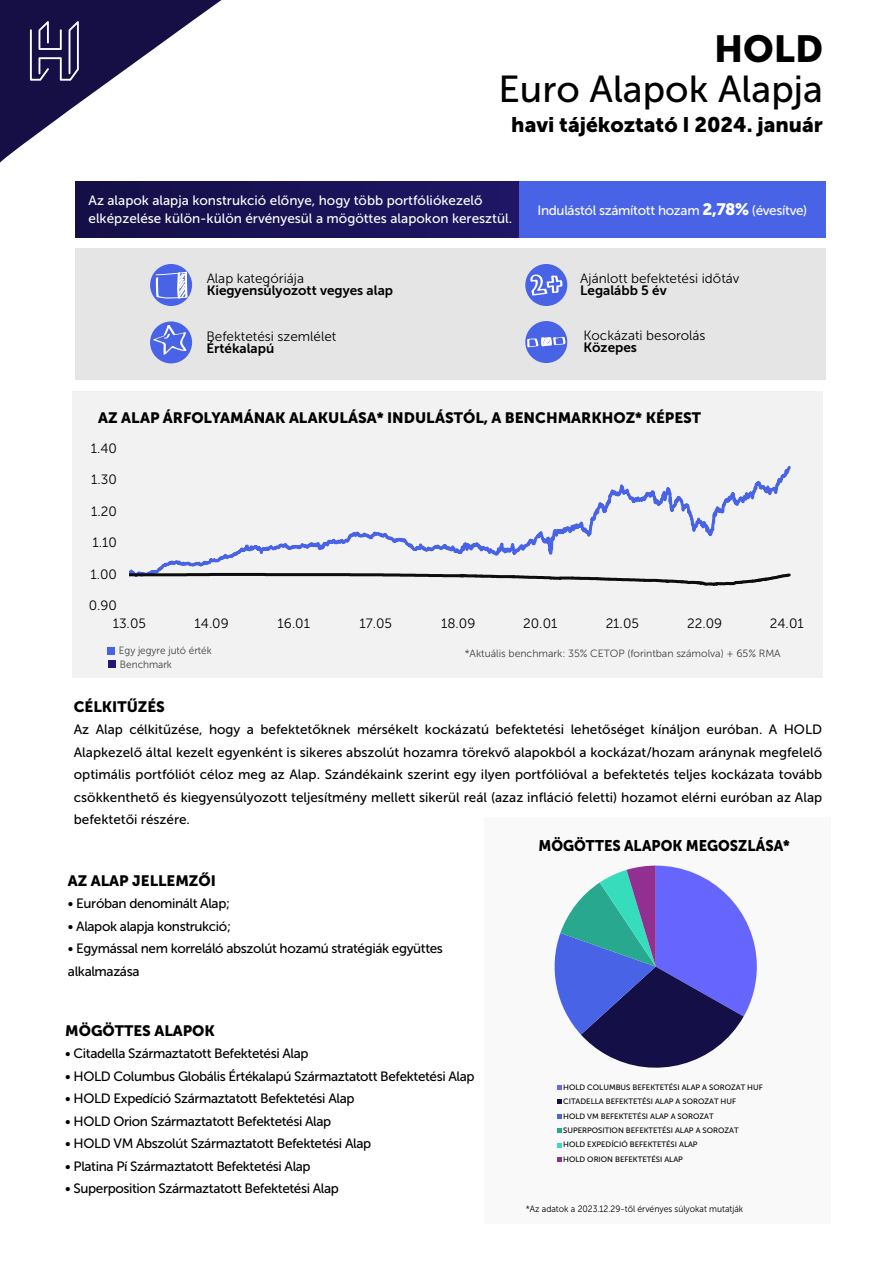
<style>
.page{position:relative;width:893px;height:1263px;background:#fff}
.page>*{position:absolute;margin:0;border:0;box-sizing:border-box;transform-origin:0 0}
.t1{font:37.5px "Museo Sans 500";color:#000}
.t2{font:37.5px "Museo Sans 900";color:#000}
.t3{font:21px "Museo Sans 900";color:#000}
.t4{font:15.3px "Museo Sans 900";color:#000;scale:.94 1}
.t5{font:15px "Museo Sans 900";color:#000}
.t6{font:13.5px/22.5px "Museo Sans 500";letter-spacing:-.03em;color:#000;text-align:justify}
.t7{font:13.5px "Museo Sans 300";color:#000}
.t8{font:13.5px/18px "Museo Sans 500";color:#fff}
.t9{font:13.5px "Museo Sans 700";color:#000}
.t10{font:13.5px "Museo Sans 500";letter-spacing:-.025em;color:#fff}
.t11{font:10.5px "Museo Sans 300";letter-spacing:-.005em;color:#404040}
.t12{font:10.5px/13.4px "Museo Sans 300";letter-spacing:-.005em;color:#404040;scale:.95 1}
.t13{font:9.15px "Museo Sans 300";color:#000;scale:.94 1}
.t14{font:7.8px/14.4px "Museo Sans 500";color:#000}
.s1{font-family:"Museo Sans 900";font-size:16.5px}
</style>
<div class="page">
<svg style="left:0;top:0;width:221px;height:163px"></svg>
<div style="left:73px;top:392px;width:750px;height:286px;background:#f2f2f2"></div>
<div style="left:108px;top:647px;width:7px;height:8px;background:#4863e5"></div>
<div style="left:108px;top:660px;width:8px;height:8px;background:#241975"></div>
<div style="left:483px;top:818px;width:347px;height:406px;background:#f9f9f9"></div>
<div style="left:75px;top:248px;width:750px;height:132px;background:#e5e5e5"></div>
<div style="left:75px;top:182px;width:445px;height:56px;background:linear-gradient(to right,#150f46,#1f1666)"></div>
<div style="left:519px;top:182px;width:306px;height:56px;background:#4863e5"></div>
<div style="left:150px;top:321px;width:42px;height:42px;background:#4863e5;border-radius:50%"></div>
<svg style="left:153px;top:325px;width:33px;height:30px"></svg>
<div style="left:525px;top:321px;width:42px;height:42px;background:#4863e5;border-radius:50%"></div>
<svg style="left:527px;top:337px;width:38px;height:10px"></svg>
<div style="left:150px;top:264px;width:42px;height:42px;background:#4863e5;border-radius:50%"></div>
<svg style="left:154px;top:272px;width:33px;height:27px"></svg>
<div style="left:525px;top:264px;width:42px;height:42px;background:#4863e5;border-radius:50%"></div>
<svg style="left:530px;top:274px;width:32px;height:22px"></svg>
<svg style="left:557px;top:1086px;width:4px;height:4px"></svg>
<svg style="left:557px;top:1100px;width:4px;height:4px"></svg>
<svg style="left:557px;top:1114px;width:4px;height:4px"></svg>
<svg style="left:557px;top:1129px;width:4px;height:4px"></svg>
<svg style="left:557px;top:1143px;width:4px;height:4px"></svg>
<svg style="left:557px;top:1157px;width:4px;height:4px"></svg>
<svg style="left:554px;top:866px;width:202px;height:202px"></svg>
<svg style="left:157px;top:466px;width:633px;height:103px"></svg>
<svg style="left:129px;top:569px;width:661px;height:17px"></svg>
<h1 class="t2" style="left:714px;top:28px;width:110px">HOLD</h1>
<h1 class="t1" style="left:498px;top:69px;width:326px">Euro Alapok Alapja</h1>
<h2 class="t3" style="left:511px;top:113px;width:313px">havi tájékoztató I 2024. január</h2>
<p class="t8" style="left:89px;top:192px;width:425px">Az alapok alapja konstrukció előnye, hogy több portfóliókezelő elképzelése külön-külön érvényesül a mögöttes alapokon keresztül.</p>
<p class="t10" style="left:537px;top:203px;width:271px">Indulástól számított hozam <span class="s1">2,78%</span> (évesítve)</p>
<p class="t7" style="left:207px;top:271px;width:99px">Alap kategóriája</p>
<p class="t9" style="left:207px;top:283px;width:188px">Kiegyensúlyozott vegyes alap</p>
<p class="t7" style="left:206px;top:329px;width:131px">Befektetési szemlélet</p>
<p class="t9" style="left:206px;top:341px;width:69px">Értékalapú</p>
<p class="t7" style="left:580px;top:271px;width:161px">Ajánlott befektetési időtáv</p>
<p class="t9" style="left:580px;top:283px;width:88px">Legalább 5 év</p>
<p class="t7" style="left:583px;top:328px;width:123px">Kockázati besorolás</p>
<p class="t9" style="left:583px;top:340px;width:55px">Közepes</p>
<p class="t5" style="left:98px;top:409px;width:604px">AZ ALAP ÁRFOLYAMÁNAK ALAKULÁSA* INDULÁSTÓL, A BENCHMARKHOZ* KÉPEST</p>
<p class="t7" style="left:91px;top:441px;width:28px">1.40</p>
<p class="t7" style="left:91px;top:472px;width:27px">1.30</p>
<p class="t7" style="left:91px;top:504px;width:27px">1.20</p>
<p class="t7" style="left:93px;top:535px;width:26px">1.10</p>
<p class="t7" style="left:90px;top:567px;width:28px">1.00</p>
<p class="t7" style="left:89px;top:598px;width:30px">0.90</p>
<p class="t7" style="left:113px;top:616px;width:35px">13.05</p>
<p class="t7" style="left:194px;top:616px;width:36px">14.09</p>
<p class="t7" style="left:277px;top:616px;width:34px">16.01</p>
<p class="t7" style="left:359px;top:616px;width:34px">17.05</p>
<p class="t7" style="left:441px;top:616px;width:36px">18.09</p>
<p class="t7" style="left:523px;top:616px;width:36px">20.01</p>
<p class="t7" style="left:605px;top:616px;width:35px">21.05</p>
<p class="t7" style="left:687px;top:616px;width:37px">22.09</p>
<p class="t7" style="left:770px;top:616px;width:35px">24.01</p>
<p class="t12" style="left:119px;top:644px;width:99px">Egy jegyre jutó érték<br>Benchmark</p>
<p class="t11" style="left:464px;top:648px;width:317px">*Aktuális benchmark: 35% CETOP (forintban számolva) + 65% RMA</p>
<p class="t5" style="left:74px;top:698px;width:93px">CÉLKITŰZÉS</p>
<p class="t6" style="left:74px;top:719px;width:750px">Az Alap célkitűzése, hogy a befektetőknek mérsékelt kockázatú befektetési lehetőséget kínáljon euróban. A HOLD Alapkezelő által kezelt egyenként is sikeres abszolút hozamra törekvő alapokból a kockázat/hozam aránynak megfelelő optimális portfóliót céloz meg az Alap. Szándékaink szerint egy ilyen portfólióval a befektetés teljes kockázata tovább csökkenthető és kiegyensúlyozott teljesítmény mellett sikerül reál (azaz infláció feletti) hozamot elérni euróban az Alap befektetői részére.</p>
<p class="t5" style="left:68px;top:872px;width:149px">AZ ALAP JELLEMZŐI</p>
<p class="t6" style="left:68px;top:893px;width:163px">• Euróban denominált Alap;</p>
<p class="t6" style="left:68px;top:915px;width:164px">• Alapok alapja konstrukció;</p>
<p class="t6" style="left:68px;top:938px;width:376px">• Egymással nem korreláló abszolút hozamú stratégiák együttes alkalmazása</p>
<p class="t5" style="left:65px;top:1022px;width:151px">MÖGÖTTES ALAPOK</p>
<p class="t6" style="left:65px;top:1043px;width:245px">• Citadella Származtatott Befektetési Alap</p>
<p class="t6" style="left:65px;top:1065px;width:411px">• HOLD Columbus Globális Értékalapú Származtatott Befektetési Alap</p>
<p class="t6" style="left:65px;top:1088px;width:291px">• HOLD Expedíció Származtatott Befektetési Alap</p>
<p class="t6" style="left:65px;top:1110px;width:267px">• HOLD Orion Származtatott Befektetési Alap</p>
<p class="t6" style="left:65px;top:1133px;width:307px">• HOLD VM Abszolút Származtatott Befektetési Alap</p>
<p class="t6" style="left:65px;top:1155px;width:247px">• Platina Pí Származtatott Befektetési Alap</p>
<p class="t6" style="left:65px;top:1178px;width:275px">• Superposition Származtatott Befektetési Alap</p>
<p class="t4" style="left:538px;top:837px;width:269px">MÖGÖTTES ALAPOK MEGOSZLÁSA*</p>
<p class="t14" style="left:563px;top:1080px;width:201px">HOLD COLUMBUS BEFEKTETÉSI ALAP A SOROZAT HUF CITADELLA BEFEKTETÉSI ALAP A SOROZAT HUF<br>HOLD VM BEFEKTETÉSI ALAP A SOROZAT SUPERPOSITION BEFEKTETÉSI ALAP A SOROZAT<br>HOLD EXPEDÍCIÓ BEFEKTETÉSI ALAP<br>HOLD ORION BEFEKTETÉSI ALAP</p>
<p class="t13" style="left:526px;top:1204px;width:233px">*Az adatok a 2023.12.29-től érvényes súlyokat mutatják</p>
</div>
